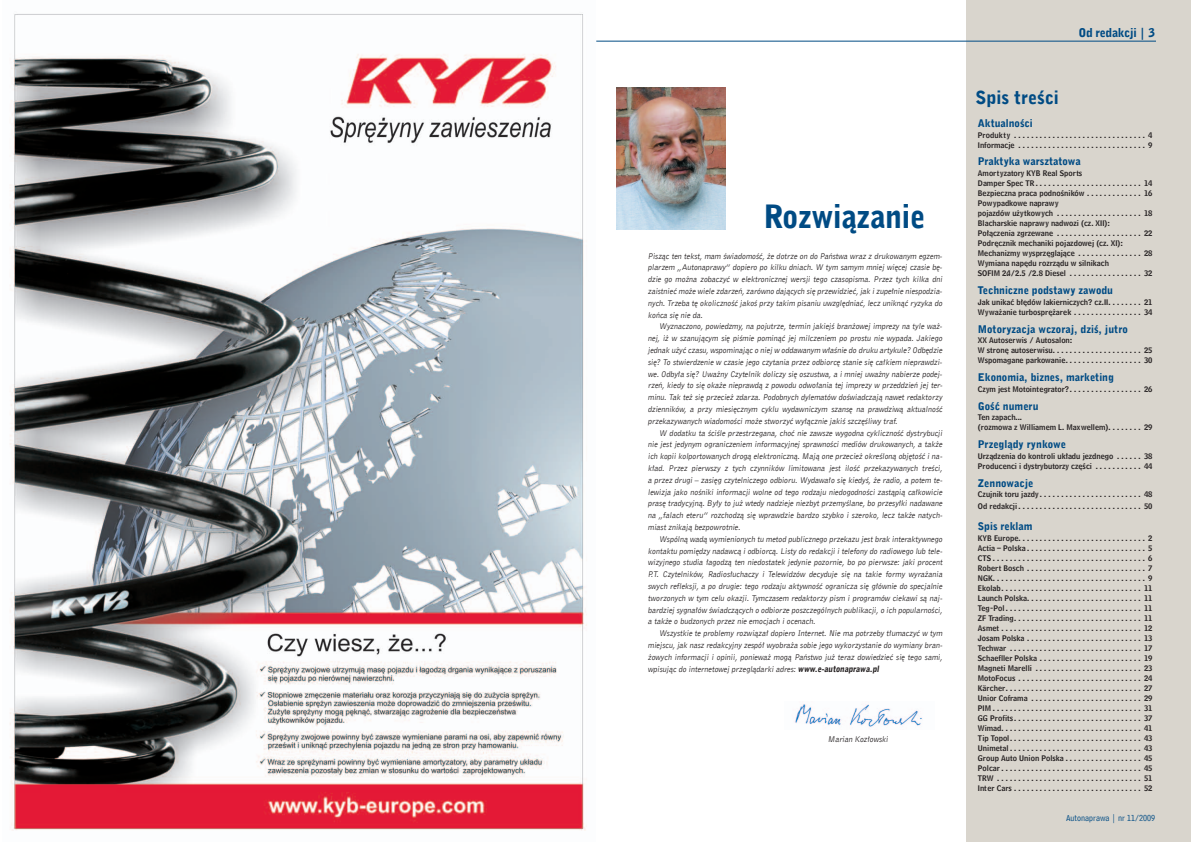
<style>
.page{position:relative;width:1191px;height:842px;background:#fff}
.page>*{position:absolute;margin:0;border:0;box-sizing:border-box;transform-origin:0 0}
.t1{font:32px "Bell Gothic Blk EU";letter-spacing:-.005em;color:#004b84;scale:.95 1}
.t2{font:18px "Bell Gothic Blk EU";color:#004b84}
.t3{font:12px "Bell Gothic Blk EU";letter-spacing:-.025em;color:#004b84}
.t4{font:10.5px "Bell Gothic Blk EU";color:#004b84}
.t5{font:9px "Bell Cent Add EU";color:#004b84}
.t6{font:8.5px/11.8px "Bell Gothic EU";color:#231f20;text-align:justify;scale:.95 1}
.t7{font:7.7px/10px "Bell Cent Nam Num EU";color:#231f20}
.s1{font-family:"Bell Gothic Blk EU"}
</style>
<div class="page">
<img style="left:10px;top:14px;width:577px;height:817px">
<img style="left:616px;top:88px;width:110px;height:141px">
<div style="left:966px;top:0;width:225px;height:842px;background:#d9d5cd"></div>
<hr style="left:596px;top:41px;width:560px;height:1px;background:#004b84">
<img style="left:795px;top:704px;width:128px;height:23px">
<h1 class="t1" style="left:763px;top:196px;width:172px">Rozwiązanie</h1>
<p class="t6" style="left:648px;top:250px;width:313px">Pisząc ten tekst, mam świadomość, że dotrze on do Państwa wraz z drukowanym egzem&shy;plarzem „Autonaprawy” dopiero po kilku dniach. W tym samym mniej więcej czasie bę&shy;dzie go można zobaczyć w elektronicznej wersji tego czasopisma. Przez tych kilka dni zaistnieć może wiele zdarzeń,zarówno dających się przewidzieć,jak izupełnie niespodzia&shy;nych. Trzeba tę okoliczność jakoś przy takim pisaniu uwzględniać, lecz uniknąć ryzyka do końca się nie da.</p>
<p class="t6" style="left:648px;top:320px;width:313px;text-indent:11px">Wyznaczono, powiedzmy, na pojutrze, termin jakiejś branżowej imprezy na tyle waż&shy;nej, iż w szanującym się piśmie pominąć jej milczeniem po prostu nie wypada. Jakiego jednak użyć czasu,wspominając o niejw oddawanym właśnie do druku artykule? Odbędzie się? To stwierdzenie w czasie jego czytania przez odbiorcę stanie się całkiem nieprawdzi&shy;we. Odbyła się? Uważny Czytelnik doliczy się oszustwa, a i mniej uważny nabierze podej&shy;rzeń, kiedy to się okaże nieprawdą z powodu odwołania tej imprezy w przeddzień jej ter&shy;minu. Tak też się przecież zdarza. Podobnych dylematów doświadczają nawet redaktorzy dzienników, a przy miesięcznym cyklu wydawniczym szansę na prawdziwą aktualność przekazywanych wiadomości może stworzyć wyłącznie jakiś szczęśliwy traf.</p>
<p class="t6" style="left:648px;top:427px;width:313px;text-indent:11px">W dodatku ta ściśle przestrzegana, choć nie zawsze wygodna cykliczność dystrybucji nie jest jedynym ograniczeniem informacyjnej sprawności mediów drukowanych, a także ich kopii kolportowanych drogą elektroniczną. Mają one przecież określoną objętość i na&shy;kład. Przez pierwszy z tych czynników limitowana jest ilość przekazywanych treści, a przez drugi – zasięg czytelniczego odbioru. Wydawało się kiedyś, że radio, a potem te&shy;lewizja jako nośniki informacji wolne od tego rodzaju niedogodności zastąpią całkowicie prasę tradycyjną. Były to już wtedy nadzieje niezbyt przemyślane, bo przesyłki nadawane na „falach eteru” rozchodzą się wprawdzie bardzo szybko i szeroko, lecz także natych&shy;miast znikają bezpowrotnie.</p>
<p class="t6" style="left:648px;top:533px;width:313px;text-indent:11px">Wspólną wadą wymienionych tu metod publicznego przekazu jest brak interaktywnego kontaktu pomiędzy nadawcą i odbiorcą. Listy do redakcji i telefony do radiowego lub tele&shy;wizyjnego studia łagodzą ten niedostatek jedynie pozornie, bo po pierwsze: jaki procent P.T. Czytelników, Radiosłuchaczy i Telewidzów decyduje się na takie formy wyrażania swych refleksji, a po drugie: tego rodzaju aktywność ogranicza się głównie do specjalnie tworzonych w tym celu okazji. Tymczasem redaktorzy pism i programów ciekawi są naj&shy;bardziej sygnałów świadczących o odbiorze poszczególnych publikacji, o ich popularności, a także o budzonych przez nie emocjach i ocenach.</p>
<p class="t6" style="left:648px;top:627px;width:313px;text-indent:11px">Wszystkie te problemy rozwiązał dopiero Internet. Nie ma potrzeby tłumaczyć w tym miejscu, jak nasz redakcyjny zespół wyobraża sobie jego wykorzystanie do wymiany bran&shy;żowych informacji i opinii, ponieważ mogą Państwo już teraz dowiedzieć się tego sami, wpisując do internetowej przeglądarki adres: <span class="s1">www.e-autonaprawa.pl</span></p>
<p class="t6" style="left:828px;top:733px;width:66px">Marian Kozłowski</p>
<h2 class="t2" style="left:975px;top:86px;width:85px">Spis treści</h2>
<h3 class="t3" style="left:1078px;top:25px;width:78px">Od redakcji | 3</h3>
<p class="t4" style="left:978px;top:117px;width:56px">Aktualności</p>
<p class="t7" style="left:978px;top:130px;width:176px">Produkty ............................... 4<br>Informacje .............................. 9</p>
<p class="t4" style="left:978px;top:155px;width:104px">Praktyka warsztatowa</p>
<p class="t7" style="left:978px;top:168px;width:176px">Amortyzatory KYB Real Sports<br>Damper Spec TR ......................... 14<br>Bezpieczna praca podnośników . . . . . . . . . . . . . 16<br>Powypadkowe naprawy<br>pojazdów użytkowych .................... 18<br>Blacharskie naprawy nadwozi (cz. XII):<br>Połączenia zgrzewane .................... 22<br>Podręcznik mechaniki pojazdowej (cz. XI):<br>Mechanizmy wysprzęglające . . . . . . . . . . . . . . . 28<br>Wymiana napędu rozrządu w silnikach<br>SOFIM 2.4/2.5 /2.8 Diesel . . . . . . . . . . . . . . . . . 32</p>
<p class="t4" style="left:978px;top:284px;width:137px">Techniczne podstawy zawodu</p>
<p class="t7" style="left:978px;top:297px;width:176px">Jak unikać błędów lakierniczych? cz.II . . . . . . . . 21<br>Wyważanie turbosprężarek . . . . . . . . . . . . . . . . 34</p>
<p class="t4" style="left:978px;top:322px;width:151px">Motoryzacja wczoraj, dziś, jutro</p>
<p class="t7" style="left:978px;top:335px;width:176px">XX Autoserwis / Autosalon:<br>W stronę autoserwisu ..................... 25<br>Wspomagane parkowanie . . . . . . . . . . . . . . . . . . 30</p>
<p class="t4" style="left:978px;top:371px;width:138px">Ekonomia, biznes, marketing</p>
<p class="t7" style="left:978px;top:384px;width:176px">Czym jest Motointegrator? . . . . . . . . . . . . . . . . . 26</p>
<p class="t4" style="left:978px;top:399px;width:62px">Gość numeru</p>
<p class="t7" style="left:978px;top:412px;width:176px">Ten zapach...<br>(rozmowa z Williamem L. Maxwellem) . . . . . . . . 29</p>
<p class="t4" style="left:978px;top:438px;width:90px">Przeglądy rynkowe</p>
<p class="t7" style="left:978px;top:451px;width:176px">Urządzenia do kontroli układu jezdnego . . . . . . 38<br>Producenci i dystrybutorzy części . . . . . . . . . . . 44</p>
<p class="t4" style="left:978px;top:476px;width:57px">Zennowacje</p>
<p class="t7" style="left:978px;top:488px;width:176px;line-height:12px">Czujnik toru jazdy ........................ 48<br>Od redakcji ............................. 50</p>
<p class="t4" style="left:978px;top:520px;width:56px">Spis reklam</p>
<p class="t7" style="left:978px;top:533px;width:176px;text-align:justify">KYB Europe .............................. 2<br>Actia – Polska ............................ 5<br>CTS .................................... 6<br>Robert Bosch ............................ 7<br>NGK .................................... 9<br>Ekolab ................................. 11<br>Launch Polska ........................... 11<br>Teg-Pol ................................ 11<br>ZF Trading .............................. 11<br>Asmet ................................. 12<br>Josam Polska .......................... 13<br>Techwar .............................. 17<br>Schaefller Polska ........................ 19<br>Magneti Marelli ......................... 23<br>MotoFocus ............................. 24<br>Kärcher ................................ 27<br>Unior Coframa .......................... 29<br>PIM ................................... 31<br>GG Profits .............................. 37<br>Wimad ................................. 41<br>Tip Topol ............................... 43<br>Unimetal ............................... 43<br>Group Auto Union Polska .................. 45<br>Polcar ................................. 45<br>TRW .................................. 51<br>Inter Cars .............................. 52</p>
<p class="t5" style="left:1066px;top:813px;width:90px">Autonaprawa | nr 11/2009</p>
</div>
